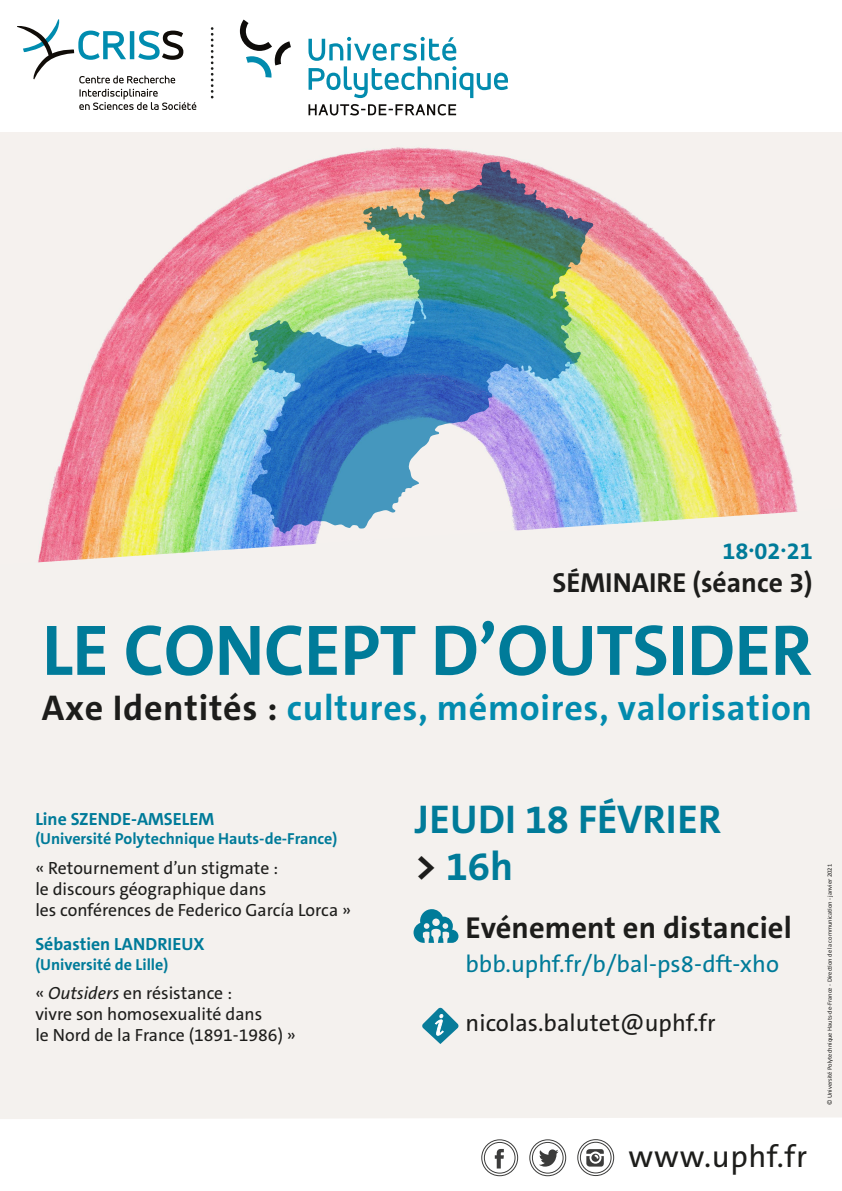
<style>
.page{position:relative;width:842px;height:1191px;background:#fff}
.page>*{position:absolute;margin:0;border:0;box-sizing:border-box;transform-origin:0 0}
.t1{font:700 72.3px "The Sans C5";letter-spacing:-.01em;color:#007b99}
.t2{font:700 40.4px/47.1px "The Sans C5";color:#007b99}
.t3{font:700 36px "The Sans C5";letter-spacing:.02em;color:#028bae}
.t4{font:31.2px "The Sans C5";letter-spacing:.02em;color:#1d1d1b}
.t5{font:700 30.5px "The Sans C5";letter-spacing:.005em;color:#1d1d1b}
.t6{font:700 27.6px "The Sans C5";color:#1d1d1b}
.t7{font:23.9px "The Sans C5";letter-spacing:.005em;color:#007b99}
.t8{font:23.9px "The Sans C5";letter-spacing:.005em;color:#1d1d1b}
.t9{font:700 23.6px "The Sans C5";color:#007b99}
.t10{font:17.7px/21.2px "The Sans C5";color:#1d1d1b}
.t11{font:700 17.7px "The Sans C5";color:#007b99}
.t12{font:700 16px "The Sans C5";color:#007b99}
.t13{font:6.5px "Calibri";color:#1d1d1b}
.s1{color:#1d1d1b}
.s2{font-style:italic}
</style>
<div class="page">
<svg style="left:79px;top:89px;width:117px;height:21px"></svg>
<svg style="left:17px;top:19px;width:166px;height:64px"></svg>
<svg style="left:211px;top:28px;width:3px;height:71px"></svg>
<svg style="left:240px;top:20px;width:268px;height:78px"></svg>
<svg style="left:308px;top:104px;width:148px;height:11px"></svg>
<img style="left:0;top:132px;width:842px;height:376px">
<div style="left:0;top:508px;width:842px;height:611px;background:#f4f1ee"></div>
<div style="left:529px;top:1139px;width:37px;height:37px;border:1px solid #3c3c3b;border-radius:50%"></div>
<div style="left:532px;top:1142px;width:31px;height:31px;border:1px solid #3c3c3b;border-radius:50%"></div>
<svg style="left:495px;top:1149px;width:9px;height:19px"></svg>
<div style="left:481px;top:1139px;width:37px;height:37px;border:1px solid #3c3c3b;border-radius:50%"></div>
<div style="left:484px;top:1142px;width:31px;height:31px;border:1px solid #3c3c3b;border-radius:50%"></div>
<svg style="left:586px;top:1149px;width:18px;height:17px"></svg>
<div style="left:577px;top:1139px;width:37px;height:36px;border:1px solid #3c3c3b;border-radius:50%"></div>
<div style="left:580px;top:1142px;width:31px;height:31px;border:1px solid #3c3c3b;border-radius:50%"></div>
<svg style="left:539px;top:1149px;width:19px;height:17px"></svg>
<svg style="left:414px;top:909px;width:44px;height:34px"></svg>
<svg style="left:249px;top:320px;width:243px;height:213px;background:#70a0cb"></svg>
<img style="left:363px;top:162px;width:230px;height:233px">
<svg style="left:422px;top:1007px;width:37px;height:37px"></svg>
<h3 class="t9" style="left:722px;top:535px;width:92px">18.02.21</h3>
<h3 class="t6" style="left:552px;top:565px;width:262px">SÉMINAIRE (séance 3)</h3>
<h1 class="t1" style="left:42px;top:604px;width:772px">LE CONCEPT D’OUTSIDER</h1>
<h3 class="t3" style="left:42px;top:684px;width:772px"><span class="s1">Axe Identités :</span> cultures, mémoires, valorisation</h3>
<p class="t11" style="left:35px;top:807px;width:180px">Line SZENDE-AMSELEM</p>
<p class="t12" style="left:35px;top:828px;width:304px">(Université Polytechnique Hauts-de-France)</p>
<p class="t10" style="left:35px;top:857px;width:317px">« Retournement d’un stigmate :<br>le discours géographique dans<br>les conférences de Federico García Lorca »</p>
<p class="t11" style="left:35px;top:933px;width:171px">Sébastien LANDRIEUX</p>
<p class="t12" style="left:35px;top:954px;width:134px">(Université de Lille)</p>
<p class="t10" style="left:35px;top:982px;width:262px">« <span class="s2">Outsiders</span> en résistance :<br>vivre son homosexualité dans<br>le Nord de la France (1891-1986) »</p>
<h2 class="t2" style="left:415px;top:795px;width:308px">JEUDI 18 FÉVRIER <span class="s1">&gt;</span> 16h</h2>
<h3 class="t5" style="left:465px;top:907px;width:328px">Evénement en distanciel</h3>
<h3 class="t7" style="left:465px;top:949px;width:315px">bbb.uphf.fr/b/bal-ps8-dft-xho</h3>
<h3 class="t8" style="left:465px;top:1007px;width:252px">nicolas.balutet@uphf.fr</h3>
<h3 class="t4" style="left:628px;top:1136px;width:180px">www.uphf.fr</h3>
<p class="t13" style="left:825px;top:1105px;width:242px;rotate:-90deg">© Université Polytechnique Hauts-de-France - Direction de la communication - janvier 2021</p>
</div>
